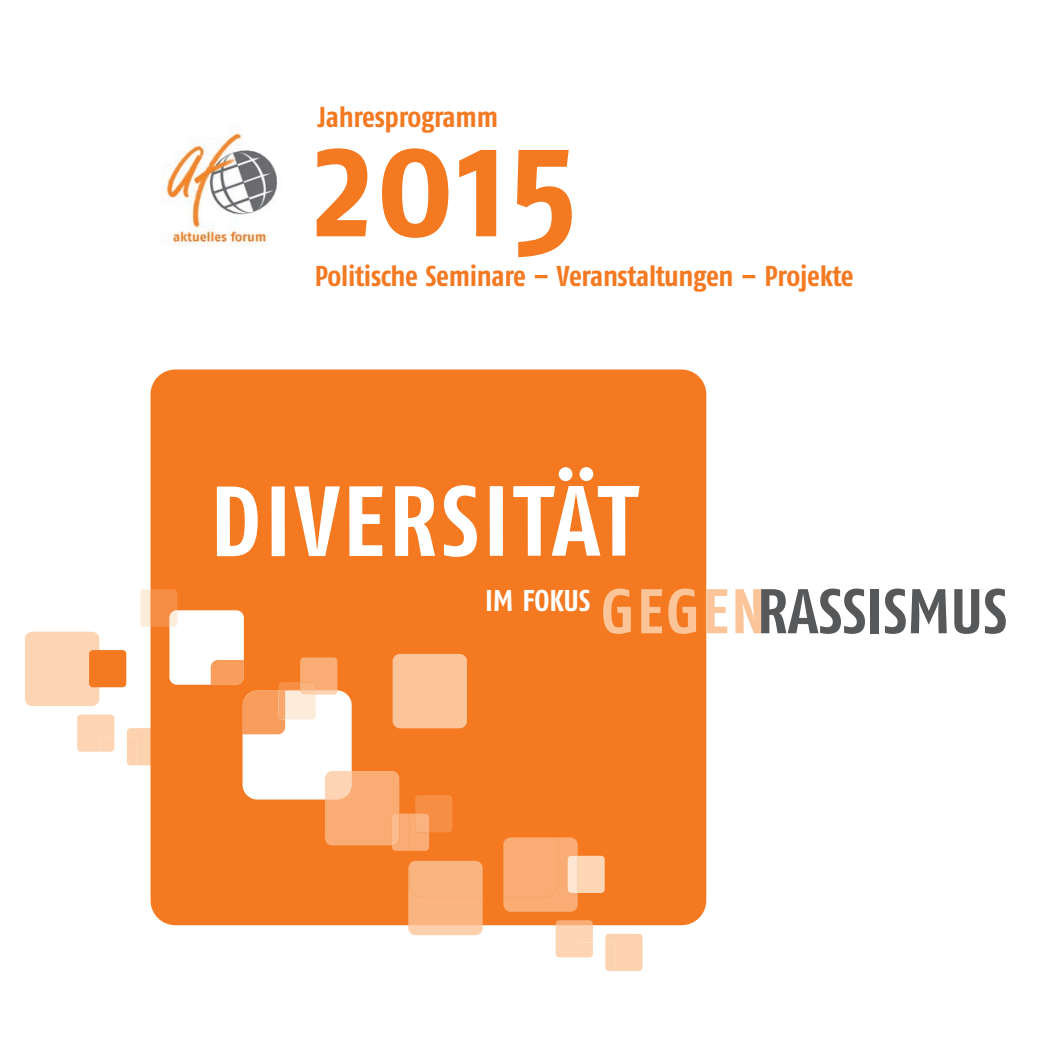
<style>
.page{position:relative;width:1042px;height:1042px;background:#fff}
.page>*{position:absolute;margin:0;border:0;box-sizing:border-box;transform-origin:0 0}
.t1{font:700 condensed 154.17px "Fago OT";color:#f47921}
.t2{font:700 condensed 99.4px "Fago OT";letter-spacing:.04em;color:#fff}
.t3{font:700 condensed 63px "Fago OT";color:#57585a}
.t4{font:700 condensed 30.1px "Fago OT";color:#fff}
.t5{font:700 condensed 28.7px "Fago OT";letter-spacing:-.01em;color:#f47921}
.s1{color:#fcc599}
</style>
<div class="page">
<div style="left:151px;top:369px;width:555px;height:556px;background:#f47921;border-radius:25px"></div>
<img style="left:161px;top:126px;width:116px;height:120px">
<div style="left:242px;top:690px;width:110px;height:109px;background:#fff;border-radius:15px"></div>
<svg style="left:408px;top:861px;width:75px;height:74px;background:#fab784"></svg>
<div style="left:392px;top:654px;width:75px;height:74px;background:#fcc599;border-radius:7px"></div>
<svg style="left:556px;top:920px;width:37px;height:37px"></svg>
<svg style="left:605px;top:934px;width:37px;height:37px"></svg>
<svg style="left:325px;top:771px;width:127px;height:80px"></svg>
<div style="left:169px;top:610px;width:75px;height:75px;background:#fff;border-radius:7px"></div>
<svg style="left:211px;top:657px;width:126px;height:77px"></svg>
<svg style="left:140px;top:589px;width:37px;height:37px"></svg>
<div style="left:25px;top:632px;width:74px;height:74px;background:#fdd5b5"></div>
<svg style="left:77px;top:714px;width:37px;height:38px"></svg>
<svg style="left:127px;top:728px;width:24px;height:37px"></svg>
<div style="left:89px;top:650px;width:37px;height:37px;background:#f47921;border-radius:4px"></div>
<svg style="left:503px;top:837px;width:102px;height:75px;background:#f8ac73"></svg>
<p class="t5" style="left:317px;top:106px;width:182px">Jahresprogramm</p>
<h1 class="t1" style="left:313px;top:125px;width:264px">2015</h1>
<p class="t5" style="left:315px;top:266px;width:540px">Politische Seminare – Veranstaltungen – Projekte</p>
<h2 class="t2" style="left:210px;top:484px;width:428px">DIVERSITÄT</h2>
<p class="t4" style="left:485px;top:589px;width:107px">IM FOKUS</p>
<h3 class="t3" style="left:601px;top:588px;width:408px"><span class="s1">GEGEN</span>RASSISMUS</h3>
</div>
